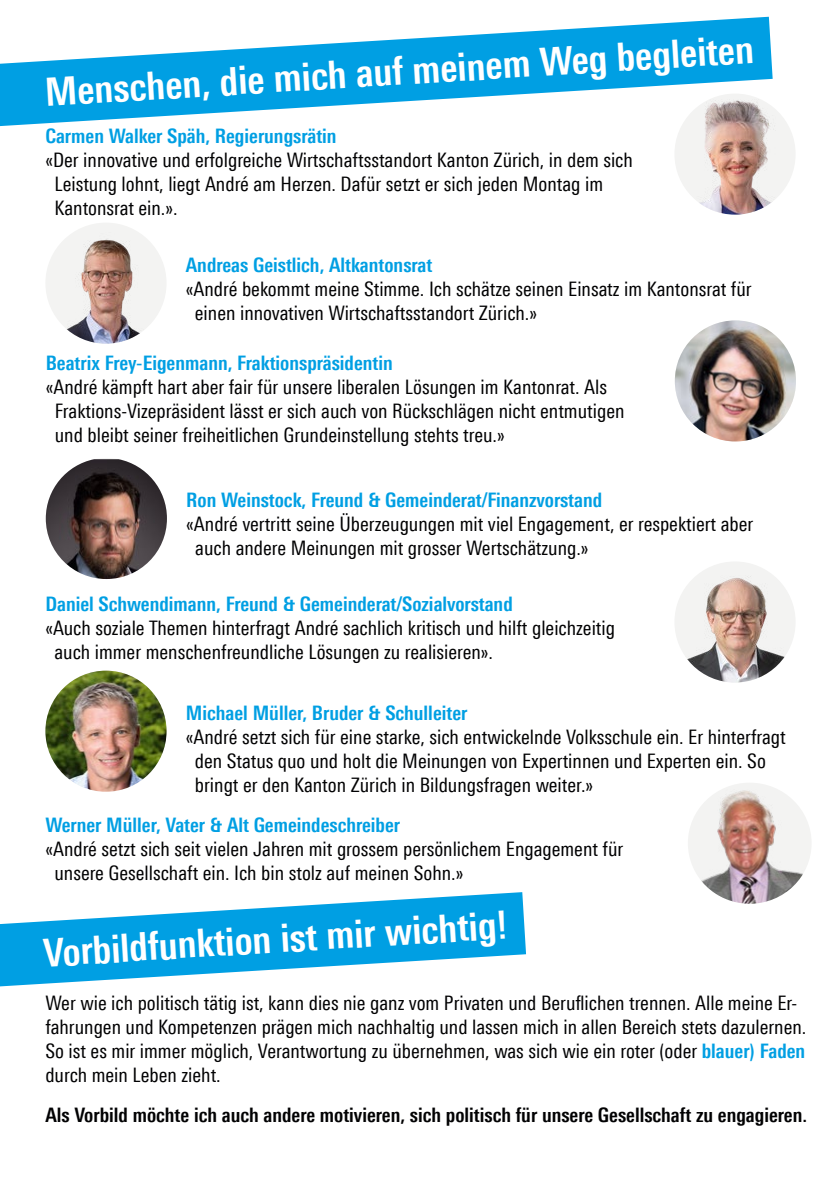
<style>
.page{position:relative;width:840px;height:1191px;background:#fff}
.page>*{position:absolute;margin:0;border:0;box-sizing:border-box;transform-origin:0 0}
.t1{font:700 39px "Linotype Univers 620 Cn";color:#fff}
.t2{font:20px/24px "Linotype Univers 420 Cn";color:#020203}
.t3{font:700 20px "Linotype Univers 620 Cn";color:#009fe3}
.t4{font:700 20px "Linotype Univers 620 Cn";color:#020203}
.s1{font-family:"Linotype Univers 620 Cn";font-weight:700;color:#009fe3}
</style>
<div class="page">
<svg style="left:0;top:892px;width:525px;height:94px;fill:#009fe3"></svg>
<svg style="left:0;top:17px;width:772px;height:109px;fill:#009fe3"></svg>
<img style="left:674px;top:94px;width:121px;height:121px;border-radius:61px">
<img style="left:46px;top:224px;width:120px;height:120px">
<img style="left:674px;top:320px;width:121px;height:121px;border-radius:61px">
<img style="left:46px;top:459px;width:121px;height:120px">
<img style="left:674px;top:561px;width:121px;height:121px;border-radius:61px">
<img style="left:45px;top:670px;width:121px;height:121px;border-radius:61px">
<img style="left:688px;top:789px;width:123px;height:114px">
<h1 class="t1" style="left:43px;top:72px;width:711px;rotate:-4deg">Menschen, die mich auf meinem Weg begleiten</h1>
<p class="t3" style="left:45px;top:124px;width:292px">Carmen Walker Späh, Regierungsrätin</p>
<p class="t2" style="left:54px;top:148px;width:579px;text-indent:-9px">«Der innovative und erfolgreiche Wirtschaftsstandort Kanton Zürich, in dem sich<br>Leistung lohnt, liegt André am Herzen. Dafür setzt er sich jeden Montag im<br>Kantonsrat ein.».</p>
<p class="t3" style="left:186px;top:253px;width:248px">Andreas Geistlich, Altkantonsrat</p>
<p class="t2" style="left:195px;top:277px;width:558px;text-indent:-9px">«André bekommt meine Stimme. Ich schätze seinen Einsatz im Kantonsrat für einen innovativen Wirtschaftsstandort Zürich.»</p>
<p class="t3" style="left:46px;top:351px;width:348px">Beatrix Frey-Eigenmann, Fraktionspräsidentin</p>
<p class="t2" style="left:55px;top:375px;width:571px;text-indent:-9px">«André kämpft hart aber fair für unsere liberalen Lösungen im Kantonrat. Als<br>Fraktions-Vizepräsident lässt er sich auch von Rückschlägen nicht entmutigen und bleibt seiner freiheitlichen Grundeinstellung stehts treu.»</p>
<p class="t3" style="left:186px;top:488px;width:417px">Ron Weinstock, Freund &amp; Gemeinderat/Finanzvorstand</p>
<p class="t2" style="left:195px;top:512px;width:559px;text-indent:-9px">«André vertritt seine Überzeugungen mit viel Engagement, er respektiert aber auch andere Meinungen mit grosser Wertschätzung.»</p>
<p class="t3" style="left:45px;top:592px;width:468px">Daniel Schwendimann, Freund &amp; Gemeinderat/Sozialvorstand</p>
<p class="t2" style="left:54px;top:615px;width:561px;text-indent:-9px">«Auch soziale Themen hinterfragt André sachlich kritisch und hilft gleichzeitig auch immer menschenfreundliche Lösungen zu realisieren».</p>
<p class="t3" style="left:186px;top:701px;width:283px">Michael Müller, Bruder &amp; Schulleiter</p>
<p class="t2" style="left:195px;top:725px;width:592px;text-indent:-9px">«André setzt sich für eine starke, sich entwickelnde Volksschule ein. Er hinterfragt den Status quo und holt die Meinungen von Expertinnen und Experten ein. So bringt er den Kanton Zürich in Bildungsfragen weiter.»</p>
<p class="t3" style="left:45px;top:813px;width:356px">Werner Müller, Vater &amp; Alt Gemeindeschreiber</p>
<p class="t2" style="left:54px;top:837px;width:570px;text-indent:-9px">«André setzt sich seit vielen Jahren mit grossem persönlichem Engagement für unsere Gesellschaft ein. Ich bin stolz auf meinen Sohn.»</p>
<h1 class="t1" style="left:42px;top:931px;width:466px;rotate:-4deg">Vorbildfunktion ist mir wichtig!</h1>
<p class="t2" style="left:45px;top:990px;width:762px">Wer wie ich politisch tätig ist, kann dies nie ganz vom Privaten und Beruflichen trennen. Alle meine Er&shy;fahrungen und Kompetenzen prägen mich nachhaltig und lassen mich in allen Bereich stets dazulernen.<br>So ist es mir immer möglich, Verantwortung zu übernehmen, was sich wie ein roter (oder <span class="s1">blauer) Faden </span>durch mein Leben zieht.</p>
<p class="t4" style="left:45px;top:1102px;width:762px">Als Vorbild möchte ich auch andere motivieren, sich politisch für unsere Gesellschaft zu engagieren.</p>
</div>
